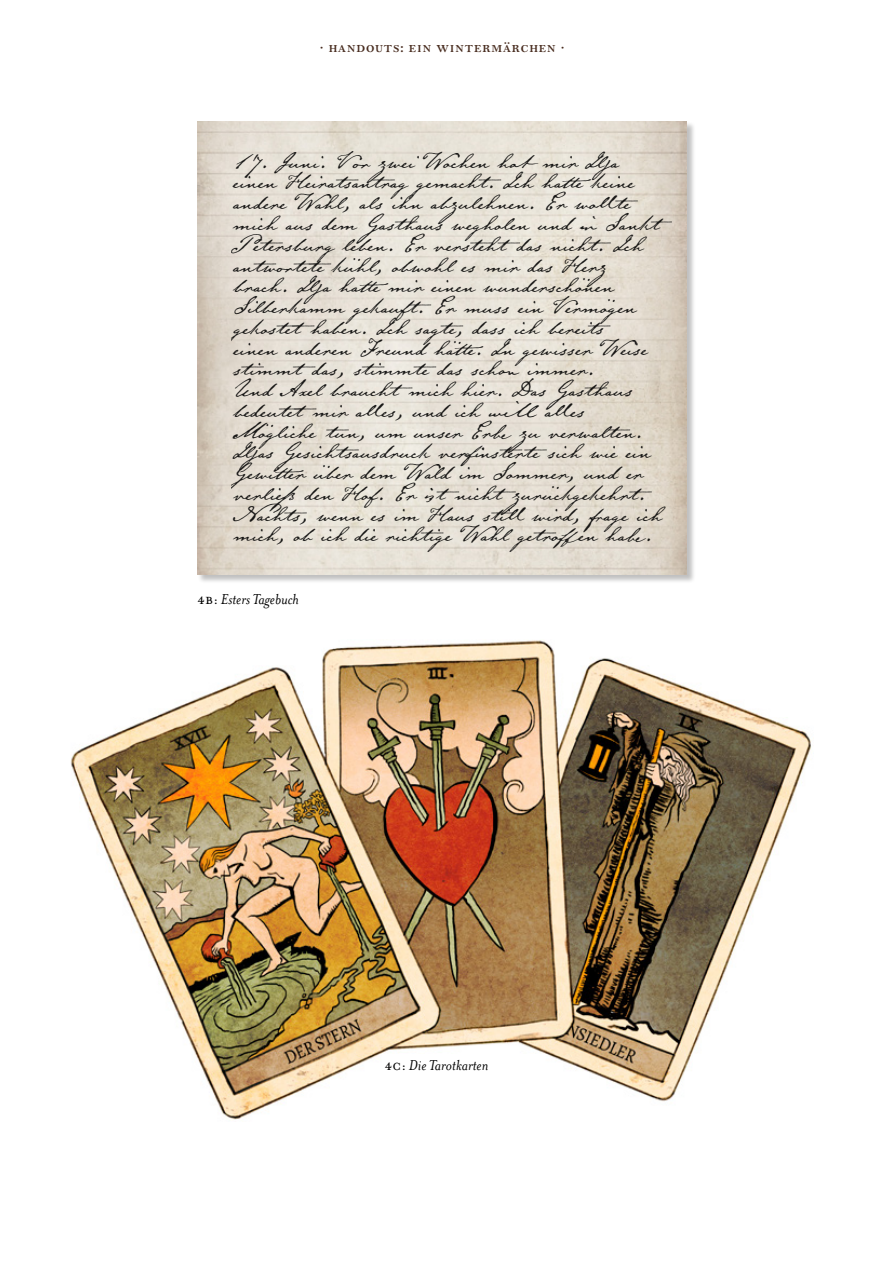
<style>
.page{position:relative;width:893px;height:1263px;background:#fff}
.page>*{position:absolute;margin:0;border:0;box-sizing:border-box;transform-origin:0 0}
.t1{font:30px "Emily Austin";color:#000}
.Text_w_o_indent{font:italic 16.5px "Mrs Eaves OT";color:#000}
.Running_header{font:600 16.5px "Bell MT Std";letter-spacing:.05em;color:#482c1f}
.s1{font-style:normal}
</style>
<div class="page">
<img style="left:70px;top:640px;width:741px;height:480px">
<div style="left:197px;top:121px;width:498px;height:462px;background:#000;opacity:.25"></div>
<img style="left:197px;top:121px;width:490px;height:454px">
<p class="Running_header" style="left:320px;top:37px;width:246px">· Handouts: Ein Wintermärchen ·</p>
<p class="t1" style="left:233px;top:139px;width:387px">17. Juni. Vor zwei Wochen hat mir Ilja</p>
<p class="t1" style="left:233px;top:160px;width:402px">einen Heiratsantrag gemacht. Ich hatte keine</p>
<p class="t1" style="left:233px;top:180px;width:408px">andere Wahl, als ihn abzulehnen. Er wollte</p>
<p class="t1" style="left:233px;top:201px;width:444px">mich aus dem Gasthaus wegholen und in Sankt</p>
<p class="t1" style="left:233px;top:222px;width:412px">Petersburg leben. Er verstehtdas nicht. Ich</p>
<p class="t1" style="left:233px;top:243px;width:375px">antwortete kühl, obwohl es mir das Herz</p>
<p class="t1" style="left:233px;top:263px;width:382px">brach. Ilja hatte mir einen wunderschönen</p>
<p class="t1" style="left:233px;top:284px;width:405px">Silberkamm gekauft. Er muss ein Vermögen</p>
<p class="t1" style="left:233px;top:305px;width:381px">gekostethaben. Ich sagte, dass ich bereits</p>
<p class="t1" style="left:233px;top:326px;width:416px">einen anderen Freund hätte. In gewisser Weise</p>
<p class="t1" style="left:233px;top:346px;width:367px">stimmtdas, stimmte das schon immer.</p>
<p class="t1" style="left:233px;top:367px;width:404px">Und Axel brauchtmich hier. Das Gasthaus</p>
<p class="t1" style="left:233px;top:388px;width:356px">bedeutetmir alles, und ich will alles</p>
<p class="t1" style="left:233px;top:409px;width:415px">Mögliche tun, um unser Erbe zu verwalten.</p>
<p class="t1" style="left:233px;top:429px;width:419px">Iljas Gesichtsausdruck verfinsterte sich wie ein</p>
<p class="t1" style="left:233px;top:450px;width:411px">Gewitter über dem Wald im Sommer, und er</p>
<p class="t1" style="left:233px;top:471px;width:422px">verließden Hof. Er istnichtzurückgekehrt.</p>
<p class="t1" style="left:233px;top:492px;width:430px">Nachts, wenn es im Haus still wird, frage ich</p>
<p class="t1" style="left:233px;top:512px;width:424px">mich, ob ich die richtige Wahl getroffen habe.</p>
<p class="Text_w_o_indent" style="left:197px;top:590px;width:103px"><span class="s1">4B:</span> Esters Tagebuch</p>
<p class="Text_w_o_indent" style="left:385px;top:1056px;width:105px"><span class="s1">4C:</span> Die Tarotkarten</p>
</div>
